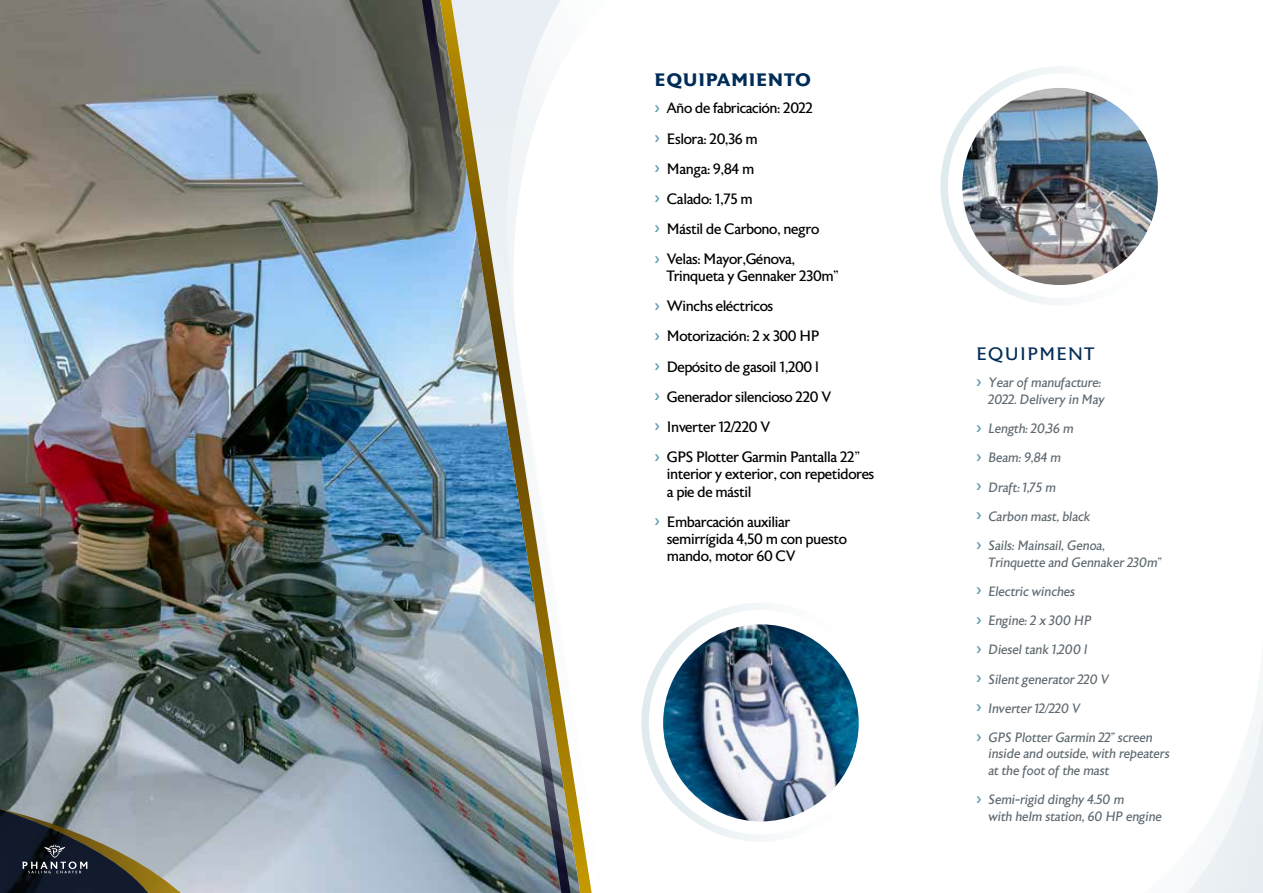
<style>
.page{position:relative;width:1263px;height:893px;background:#fff}
.page>*{position:absolute;margin:0;border:0;box-sizing:border-box;transform-origin:0 0}
.t1{font:700 18px "Astoria";letter-spacing:.07em;color:#002c58}
.t2{font:18px "Astoria";letter-spacing:.07em;color:#002c58}
.t3{font:15px/30.2px "Astoria";letter-spacing:-.03em;color:#000}
.t4{font:italic 13.5px/29.2px "Astoria";color:#5f6a72}
</style>
<div class="page">
<svg style="left:1187px;top:698px;width:76px;height:195px"></svg>
<img style="left:0;top:0;width:440px;height:893px">
<div style="left:641px;top:602px;width:240px;height:240px;border:8px solid #fff;border-radius:50%"></div>
<div style="left:940px;top:66px;width:240px;height:239px;border:8px solid #fff;border-radius:50%"></div>
<img style="left:663px;top:624px;width:196px;height:197px">
<img style="left:962px;top:88px;width:196px;height:197px">
<svg style="left:0;top:801px;width:210px;height:92px;background:#6a7072"></svg>
<svg style="left:440px;top:0;width:152px;height:893px"></svg>
<svg style="left:413px;top:0;width:87px;height:435px;background:#9aa6a5"></svg>
<img style="left:502px;top:522px;width:83px;height:371px">
<p class="t1" style="left:655px;top:69px;width:157px">EQUIPAMIENTO</p>
<p class="t3" style="left:667px;top:94px;width:154px">Año de fabricación: 2022<br>Eslora: 20,36 m<br>Manga: 9,84 m<br>Calado: 1,75 m<br>Mástil de Carbono, negro<br>Velas: Mayor,Génova,</p>
<p class="t3" style="left:667px;top:262px;width:195px">Trinqueta y Gennaker 230m”<br>Winchs eléctricos<br>Motorización: 2 x 300 HP<br>Depósito de gasoil 1,200 l<br>Generador silencioso 220 V<br>Inverter 12/220 V<br>GPS Plotter Garmin Pantalla 22”</p>
<p class="t3" style="left:667px;top:466px;width:209px;line-height:17.4px">interior y exterior, con repetidores a pie de mástil</p>
<p class="t3" style="left:667px;top:513px;width:182px;line-height:17.4px">Embarcación auxiliar semirrígida 4,50 m con puesto mando, motor 60 CV</p>
<p class="t2" style="left:976px;top:344px;width:119px">EQUIPMENT</p>
<p class="t4" style="left:988px;top:375px;width:118px;line-height:16.5px">Year of manufacture:<br>2022. Delivery in May</p>
<p class="t4" style="left:988px;top:414px;width:118px">Length: 20,36 m<br>Beam: 9,84 m<br>Draft: 1,75 m<br>Carbon mast, black<br>Sails: Mainsail, Genoa,</p>
<p class="t4" style="left:988px;top:548px;width:174px">Trinquette and Gennaker 230m”<br>Electric winches<br>Engine: 2 x 300 HP<br>Diesel tank 1,200 l<br>Silent generator 220 V<br>Inverter 12/220 V<br>GPS Plotter Garmin 22” screen</p>
<p class="t4" style="left:988px;top:746px;width:183px;line-height:16.5px">inside and outside, with repeaters at the foot of the mast</p>
<p class="t4" style="left:988px;top:792px;width:175px;line-height:16.5px">Semi-rigid dinghy 4.50 m<br>with helm station, 60 HP engine</p>
</div>
